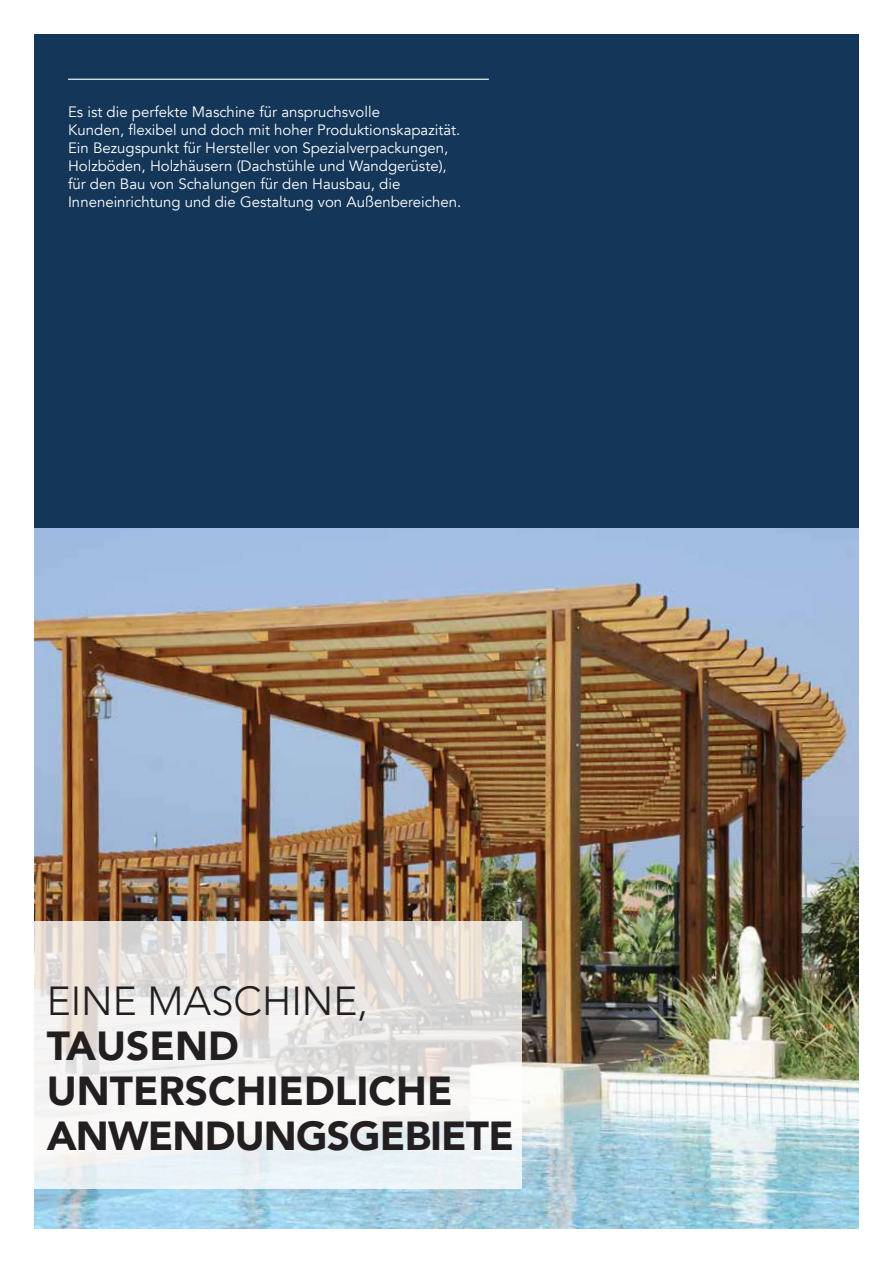
<style>
.page{position:relative;width:893px;height:1263px;background:#fff}
.page>*{position:absolute;margin:0;border:0;box-sizing:border-box;transform-origin:0 0}
.t1{font:900 40.5px/45px "Avenir";color:#231f20}
.t2{font:300 40.5px "Avenir";color:#231f20}
.t3{font:15px/18px "Avenir";color:#fff}
</style>
<div class="page">
<img style="left:34px;top:527px;width:825px;height:702px">
<svg style="left:34px;top:921px;width:487px;height:267px"></svg>
<div style="left:34px;top:34px;width:825px;height:493px;background:#143658"></div>
<hr style="left:68px;top:79px;width:421px;height:1px;background:#fff">
<p class="t3" style="left:68px;top:103px;width:395px">Es ist die perfekte Maschine für anspruchsvolle<br>Kunden, flexibel und doch mit hoher Produktionskapazität.<br>Ein Bezugspunkt für Hersteller von Spezialverpackungen, Holzböden, Holzhäusern (Dachstühle und Wandgerüste), für den Bau von Schalungen für den Hausbau, die Inneneinrichtung und die Gestaltung von Außenbereichen.</p>
<h1 class="t2" style="left:47px;top:977px;width:323px">EINE MASCHINE,</h1>
<h1 class="t1" style="left:47px;top:1022px;width:27px">TAU</h1>
<h1 class="t1" style="left:47px;top:1022px;width:469px;text-indent:80px">SEND<br>UNTERSCHIEDLICHE<br>ANWENDU NGSGEBIETE</h1>
</div>
